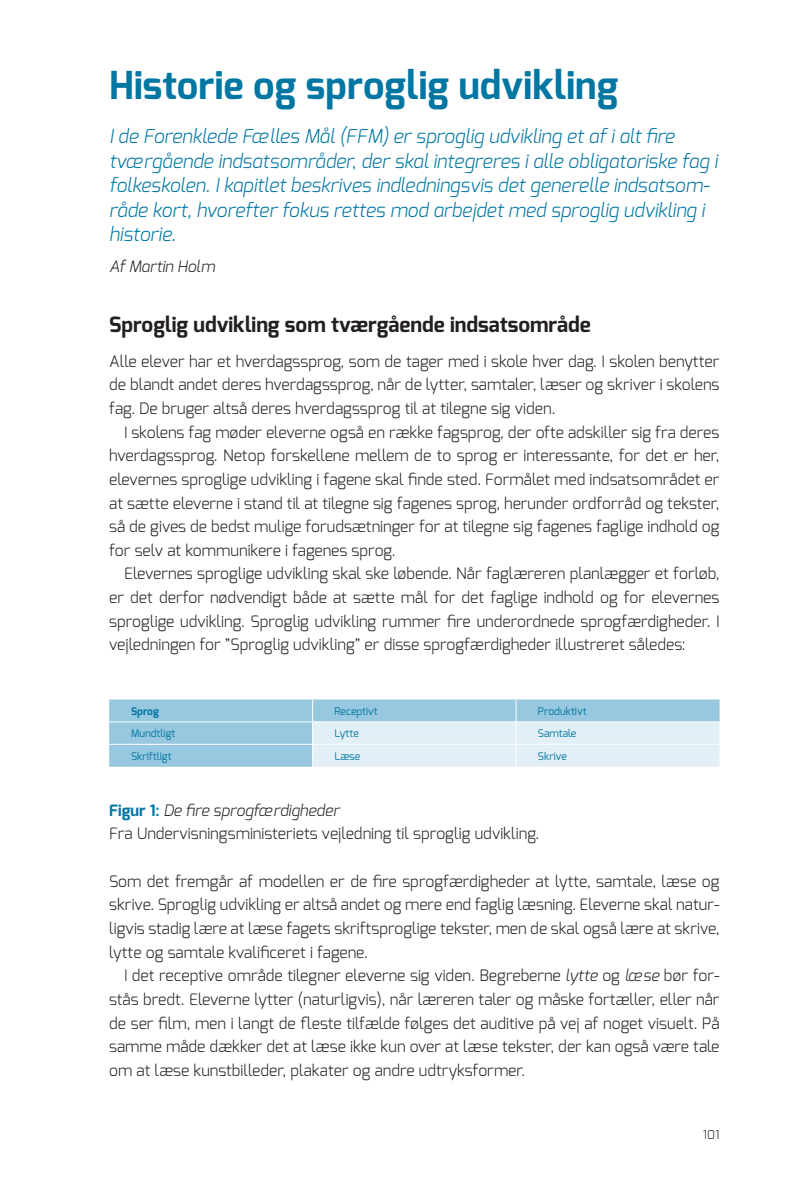
<style>
.page{position:relative;width:794px;height:1191px;background:#fff}
.page>*{position:absolute;margin:0;border:0;box-sizing:border-box;transform-origin:0 0}
.t1{font:700 38.5px "Exo";color:#0076a3}
.t2{font:700 21px "Exo";color:#231f20}
.t3{font:italic 300 19.25px/24.5px "Exo";color:#0076a3}
.t4{font:300 15.75px/23.6px "Exo";color:#231f20;text-align:justify}
.t5{font:italic 300 15.75px "Exo";color:#231f20}
.t6{font:300 12.25px "Exo";color:#231f20}
.t7{font:10.5px "Exo";color:#0076a3}
.t8{font:700 10.5px "Exo";color:#0076a3}
.s1{font-weight:700;color:#0076a3}
.s2{font-style:italic}
</style>
<div class="page">
<div style="left:109px;top:699px;width:203px;height:67px;background:#98c8df"></div>
<svg style="left:312px;top:699px;width:407px;height:67px;background:#cbe2ee"></svg>
<hr style="left:109px;top:721px;width:204px;height:1px;background:#fff">
<hr style="left:109px;top:744px;width:204px;height:1px;background:#fff">
<h1 class="t1" style="left:109px;top:60px;width:510px">Historie og sproglig udvikling</h1>
<p class="t3" style="left:109px;top:124px;width:610px">I de Forenklede Fælles Mål (FFM) er sproglig udvikling et af i alt fire tværgående indsatsområder, der skal integreres i alle obligatoriske fag i folkeskolen. I kapitlet beskrives indledningsvis det generelle indsatsom&shy;råde kort, hvorefter fokus rettes mod arbejdet med sproglig udvikling i historie.</p>
<p class="t5" style="left:109px;top:256px;width:107px">Af Martin Holm</p>
<h2 class="t2" style="left:109px;top:311px;width:483px">Sproglig udvikling som tværgående indsatsområde</h2>
<p class="t4" style="left:109px;top:349px;width:612px">Alle elever har et hverdagssprog, som de tager med i skole hver dag. I skolen benytter de blandt andet deres hverdagssprog, når de lytter, samtaler, læser og skriver i skolens fag. De bruger altså deres hverdagssprog til at tilegne sig viden.</p>
<p class="t4" style="left:109px;top:420px;width:612px;text-indent:15px">I skolens fag møder eleverne også en række fagsprog, der ofte adskiller sig fra deres hverdagssprog. Netop forskellene mellem de to sprog er interessante, for det er her, elevernes sproglige udvikling i fagene skal finde sted. Formålet med indsatsområdet er at sætte eleverne i stand til at tilegne sig fagenes sprog, herunder ordforråd og tekster, så de gives de bedst mulige forudsætninger for at tilegne sig fagenes faglige indhold og for selv at kommunikere i fagenes sprog.</p>
<p class="t4" style="left:109px;top:562px;width:612px;text-indent:15px">Elevernes sproglige udvikling skal ske løbende. Når faglæreren planlægger et forløb, er det derfor nødvendigt både at sætte mål for det faglige indhold og for elevernes sproglige udvikling. Sproglig udvikling rummer fire underordnede sprogfærdigheder. I vejledningen for ”Sproglig udvikling” er disse sprogfærdigheder illustreret således:</p>
<p class="t8" style="left:131px;top:704px;width:29px">Sprog</p>
<p class="t7" style="left:334px;top:704px;width:45px">Receptivt</p>
<p class="t7" style="left:538px;top:704px;width:50px">Produktivt</p>
<p class="t7" style="left:131px;top:727px;width:46px">Mundtligt</p>
<p class="t7" style="left:334px;top:727px;width:26px">Lytte</p>
<p class="t7" style="left:538px;top:727px;width:40px">Samtale</p>
<p class="t7" style="left:131px;top:749px;width:42px">Skriftligt</p>
<p class="t7" style="left:334px;top:749px;width:27px">Læse</p>
<p class="t7" style="left:538px;top:749px;width:30px">Skrive</p>
<p class="t4" style="left:109px;top:798px;width:432px"><span class="s1">Figur 1:</span> <span class="s2">De fire sprogfærdigheder<br></span>Fra Undervisningsministeriets vejledning til sproglig udvikling.</p>
<p class="t4" style="left:109px;top:869px;width:612px">Som det fremgår af modellen er de fire sprogfærdigheder at lytte, samtale, læse og skrive. Sproglig udvikling er altså andet og mere end faglig læsning. Eleverne skal natur&shy;ligvis stadig lære at læse fagets skriftsproglige tekster, men de skal også lære at skrive, lytte og samtale kvalificeret i fagene.</p>
<p class="t4" style="left:109px;top:963px;width:612px;text-indent:15px">I det receptive område tilegner eleverne sig viden. Begreberne <span class="s2">lytte</span> og <span class="s2">læse</span> bør for&shy;stås bredt. Eleverne lytter (naturligvis), når læreren taler og måske fortæller, eller når de ser film, men i langt de fleste tilfælde følges det auditive på vej af noget visuelt. På samme måde dækker det at læse ikke kun over at læse tekster, der kan også være tale om at læse kunstbilleder, plakater og andre udtryksformer.</p>
<p class="t6" style="left:703px;top:1126px;width:18px">101</p>
</div>
